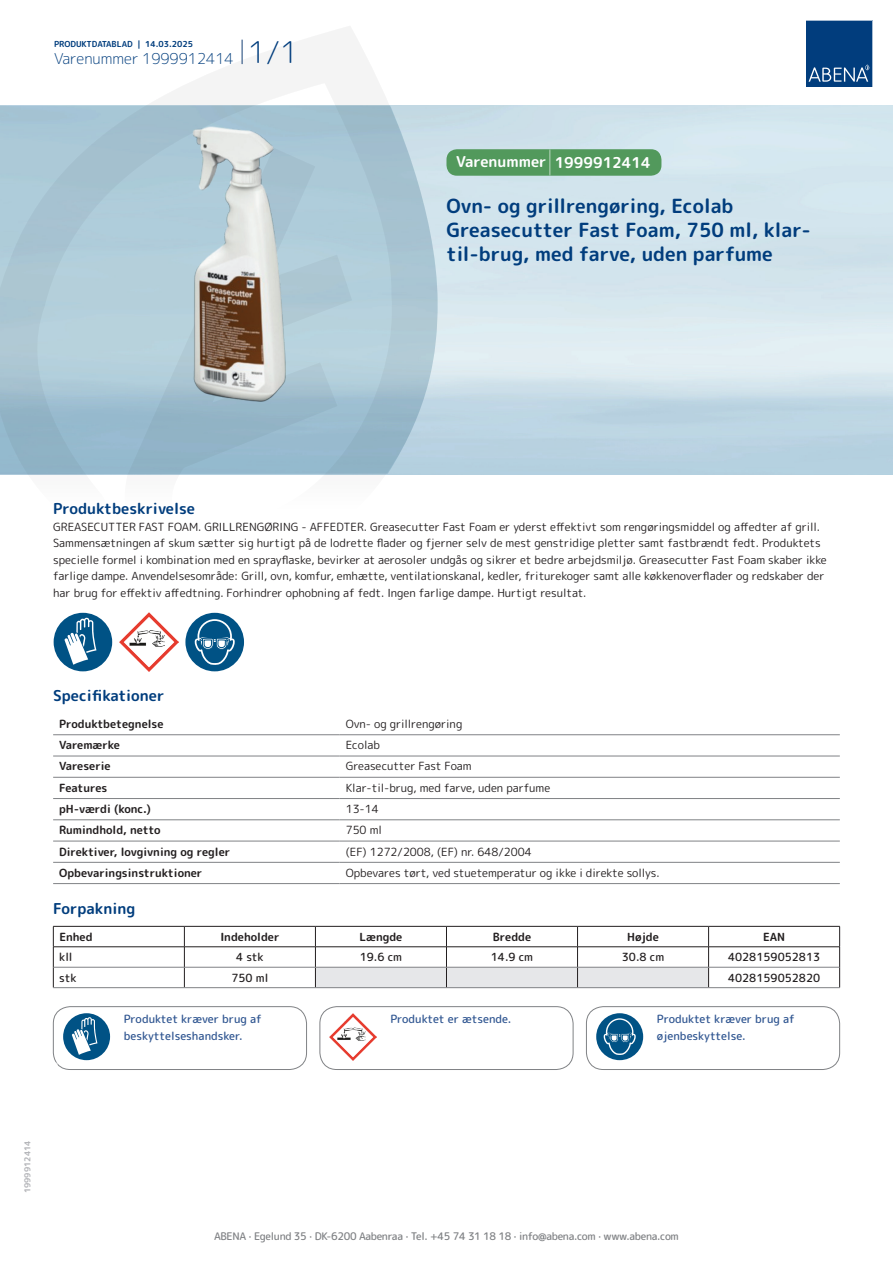
<style>
.page{position:relative;width:893px;height:1263px;background:#fff}
.page>*{position:absolute;margin:0;border:0;box-sizing:border-box;transform-origin:0 0}
.t1{font:700 19.5px/24px "Rounded Mplus 1 c";color:#013d7d}
.t2{font:700 15px "Rounded Mplus 1 c";color:#013d7d}
.t3{font:300 15px "Rounded Mplus 1 c";color:#013d7d}
.t4{font:700 15px "Rounded Mplus 1 c";color:#fff}
.t5{font:11.25px/16.5px "Rounded Mplus 1 c";color:#231f20}
.t6{font:700 11.25px "Rounded Mplus 1 c";color:#231f20}
.t7{font:500 11.25px/16.5px "Rounded Mplus 1 c";color:#305691}
.t8{font:500 11.25px "Rounded Mplus 1 c";color:#231f20}
.t9{font:500 10.5px "Rounded Mplus 1 c";letter-spacing:-.03em;color:#808285}
.t10{font:700 10.5px "Rounded Mplus 1 c";color:#fff}
.t11{font:700 8.25px "Rounded Mplus 1 c";color:#013d7d}
.t12{font:700 8.25px "Rounded Mplus 1 c";color:#b2b3b7}
.s1{font-size:30px}
.s2{font-size:25.5px}
</style>
<div class="page">
<svg style="left:0;top:26px;width:439px;height:449px"></svg>
<svg style="left:0;top:106px;width:438px;height:368px;background:#a8c5d4"></svg>
<svg style="left:242px;top:40px;width:1px;height:24px"></svg>
<svg style="left:806px;top:20px;width:67px;height:67px;background:#144b86"></svg>
<img style="left:192px;top:127px;width:94px;height:275px">
<div style="left:54px;top:613px;width:58px;height:58px;background:#005285;border-radius:50%"></div>
<svg style="left:65px;top:618px;width:31px;height:47px"></svg>
<img style="left:119px;top:613px;width:59px;height:58px">
<div style="left:185px;top:613px;width:59px;height:58px;background:#005285;border-radius:50%"></div>
<svg style="left:195px;top:613px;width:40px;height:52px"></svg>
<hr style="left:53px;top:734px;width:287px;height:1px;background:#808285">
<hr style="left:340px;top:734px;width:500px;height:1px;background:#808285">
<hr style="left:53px;top:756px;width:287px;height:1px;background:#808285">
<hr style="left:340px;top:756px;width:500px;height:1px;background:#808285">
<hr style="left:53px;top:777px;width:287px;height:1px;background:#808285">
<hr style="left:340px;top:777px;width:500px;height:1px;background:#808285">
<hr style="left:53px;top:798px;width:287px;height:1px;background:#808285">
<hr style="left:340px;top:798px;width:500px;height:1px;background:#808285">
<hr style="left:53px;top:819px;width:287px;height:1px;background:#808285">
<hr style="left:340px;top:819px;width:500px;height:1px;background:#808285">
<hr style="left:53px;top:841px;width:287px;height:1px;background:#808285">
<hr style="left:340px;top:841px;width:500px;height:1px;background:#808285">
<hr style="left:53px;top:862px;width:287px;height:1px;background:#808285">
<hr style="left:340px;top:862px;width:500px;height:1px;background:#808285">
<hr style="left:53px;top:883px;width:287px;height:1px;background:#808285">
<hr style="left:340px;top:883px;width:500px;height:1px;background:#808285">
<hr style="left:53px;top:926px;width:131px;height:1px;background:#231f20">
<hr style="left:184px;top:926px;width:131px;height:1px;background:#231f20">
<hr style="left:709px;top:926px;width:131px;height:1px;background:#231f20">
<hr style="left:53px;top:946px;width:131px;height:1px;background:#231f20">
<hr style="left:184px;top:946px;width:131px;height:1px;background:#231f20">
<hr style="left:709px;top:946px;width:131px;height:1px;background:#231f20">
<svg style="left:53px;top:926px;width:1px;height:61px"></svg>
<svg style="left:184px;top:926px;width:1px;height:61px"></svg>
<svg style="left:315px;top:926px;width:394px;height:61px"></svg>
<svg style="left:839px;top:926px;width:1px;height:61px"></svg>
<hr style="left:54px;top:967px;width:130px;height:1px;background:#808285">
<hr style="left:184px;top:967px;width:131px;height:1px;background:#808285">
<hr style="left:315px;top:967px;width:131px;height:1px;background:#808285">
<hr style="left:446px;top:967px;width:131px;height:1px;background:#808285">
<hr style="left:577px;top:967px;width:132px;height:1px;background:#808285">
<hr style="left:709px;top:967px;width:130px;height:1px;background:#808285">
<hr style="left:53px;top:987px;width:131px;height:1px;background:#808285">
<hr style="left:184px;top:987px;width:131px;height:1px;background:#808285">
<hr style="left:315px;top:987px;width:131px;height:1px;background:#808285">
<hr style="left:446px;top:987px;width:131px;height:1px;background:#808285">
<hr style="left:577px;top:987px;width:132px;height:1px;background:#808285">
<hr style="left:709px;top:987px;width:131px;height:1px;background:#808285">
<div style="left:63px;top:1013px;width:47px;height:47px;background:#005285;border-radius:50%"></div>
<svg style="left:72px;top:1017px;width:25px;height:38px"></svg>
<div style="left:53px;top:1006px;width:254px;height:64px;border:1px solid #808285;border-radius:17px"></div>
<img style="left:330px;top:1013px;width:47px;height:47px">
<div style="left:320px;top:1006px;width:253px;height:64px;border:1px solid #808285;border-radius:17px"></div>
<div style="left:596px;top:1013px;width:47px;height:47px;background:#005285;border-radius:50%"></div>
<svg style="left:604px;top:1013px;width:32px;height:42px"></svg>
<div style="left:586px;top:1006px;width:254px;height:64px;border:1px solid #808285;border-radius:17px"></div>
<div style="left:446px;top:149px;width:215px;height:27px;background:#52995c;border-radius:10px"></div>
<p class="t11" style="left:54px;top:38px;width:141px">PRODUKTDATABLAD | 14.03.2025</p>
<h2 class="t3" style="left:54px;top:48px;width:246px">Varenummer 1999912414 <span class="s1">1/1</span></h2>
<h2 class="t4" style="left:456px;top:152px;width:196px">Varenummer <span class="s2">|</span> 1999912414</h2>
<h1 class="t1" style="left:446px;top:194px;width:366px">Ovn- og grillrengøring, Ecolab<br>Greasecutter Fast Foam, 750 ml, klar&shy;til-brug, med farve, uden parfume</h1>
<h2 class="t2" style="left:53px;top:498px;width:143px">Produktbeskrivelse</h2>
<p class="t5" style="left:53px;top:518px;width:775px">GREASECUTTER FAST FOAM. GRILLRENGØRING - AFFEDTER. Greasecutter Fast Foam er yderst effektivt som rengøringsmiddel og affedter af grill.<br>Sammensætningen af skum sætter sig hurtigt på de lodrette flader og fjerner selv de mest genstridige pletter samt fastbrændt fedt. Produktets specielle formel i kombination med en sprayflaske, bevirker at aerosoler undgås og sikrer et bedre arbejdsmiljø. Greasecutter Fast Foam skaber ikke farlige dampe. Anvendelsesområde: Grill, ovn, komfur, emhætte, ventilationskanal, kedler, friturekoger samt alle køkkenoverflader og redskaber der har brug for effektiv affedtning. Forhindrer ophobning af fedt. Ingen farlige dampe. Hurtigt resultat.</p>
<h2 class="t2" style="left:53px;top:685px;width:113px">Specifikationer</h2>
<p class="t6" style="left:59px;top:716px;width:106px">Produktbetegnelse</p>
<p class="t5" style="left:346px;top:715px;width:118px">Ovn- og grillrengøring</p>
<p class="t6" style="left:59px;top:737px;width:62px">Varemærke</p>
<p class="t5" style="left:346px;top:737px;width:36px">Ecolab</p>
<p class="t6" style="left:59px;top:758px;width:53px">Vareserie</p>
<p class="t5" style="left:346px;top:758px;width:128px">Greasecutter Fast Foam</p>
<p class="t6" style="left:59px;top:780px;width:50px">Features</p>
<p class="t5" style="left:346px;top:779px;width:206px">Klar-til-brug, med farve, uden parfume</p>
<p class="t6" style="left:59px;top:801px;width:93px">pH-værdi (konc.)</p>
<p class="t5" style="left:346px;top:801px;width:35px">13-14</p>
<p class="t6" style="left:59px;top:822px;width:103px">Rumindhold, netto</p>
<p class="t5" style="left:346px;top:822px;width:38px">750 ml</p>
<p class="t6" style="left:59px;top:843px;width:173px">Direktiver, lovgivning og regler</p>
<p class="t5" style="left:346px;top:843px;width:188px">(EF) 1272/2008, (EF) nr. 648/2004</p>
<p class="t6" style="left:59px;top:865px;width:145px">Opbevaringsinstruktioner</p>
<p class="t5" style="left:346px;top:864px;width:315px">Opbevares tørt, ved stuetemperatur og ikke i direkte sollys.</p>
<h2 class="t2" style="left:53px;top:898px;width:84px">Forpakning</h2>
<p class="t6" style="left:59px;top:929px;width:35px">Enhed</p>
<p class="t6" style="left:220px;top:929px;width:61px">Indeholder</p>
<p class="t6" style="left:359px;top:929px;width:44px">Længde</p>
<p class="t6" style="left:493px;top:929px;width:40px">Bredde</p>
<p class="t6" style="left:627px;top:929px;width:33px">Højde</p>
<p class="t6" style="left:763px;top:929px;width:24px">EAN</p>
<p class="t8" style="left:59px;top:949px;width:15px">kll</p>
<p class="t8" style="left:236px;top:949px;width:29px">4 stk</p>
<p class="t8" style="left:360px;top:949px;width:44px">19.6 cm</p>
<p class="t8" style="left:491px;top:949px;width:44px">14.9 cm</p>
<p class="t8" style="left:622px;top:949px;width:44px">30.8 cm</p>
<p class="t8" style="left:728px;top:949px;width:94px">4028159052813</p>
<p class="t8" style="left:59px;top:969px;width:19px">stk</p>
<p class="t8" style="left:231px;top:969px;width:38px">750 ml</p>
<p class="t8" style="left:728px;top:969px;width:94px">4028159052820</p>
<p class="t7" style="left:124px;top:1011px;width:139px">Produktet kræver brug af beskyttelseshandsker.</p>
<p class="t7" style="left:390px;top:1011px;width:123px">Produktet er ætsende.</p>
<p class="t7" style="left:657px;top:1011px;width:139px">Produktet kræver brug af øjenbeskyttelse.</p>
<p class="t10" style="left:53px;top:1058px;width:7px">*</p>
<p class="t12" style="left:22px;top:1193px;width:54px;rotate:-90deg">1999912414</p>
<p class="t9" style="left:214px;top:1229px;width:466px">ABENA · Egelund 35 · DK-6200 Aabenraa · Tel. +45 74 31 18 18 · info@abena.com · www.abena.com</p>
</div>
